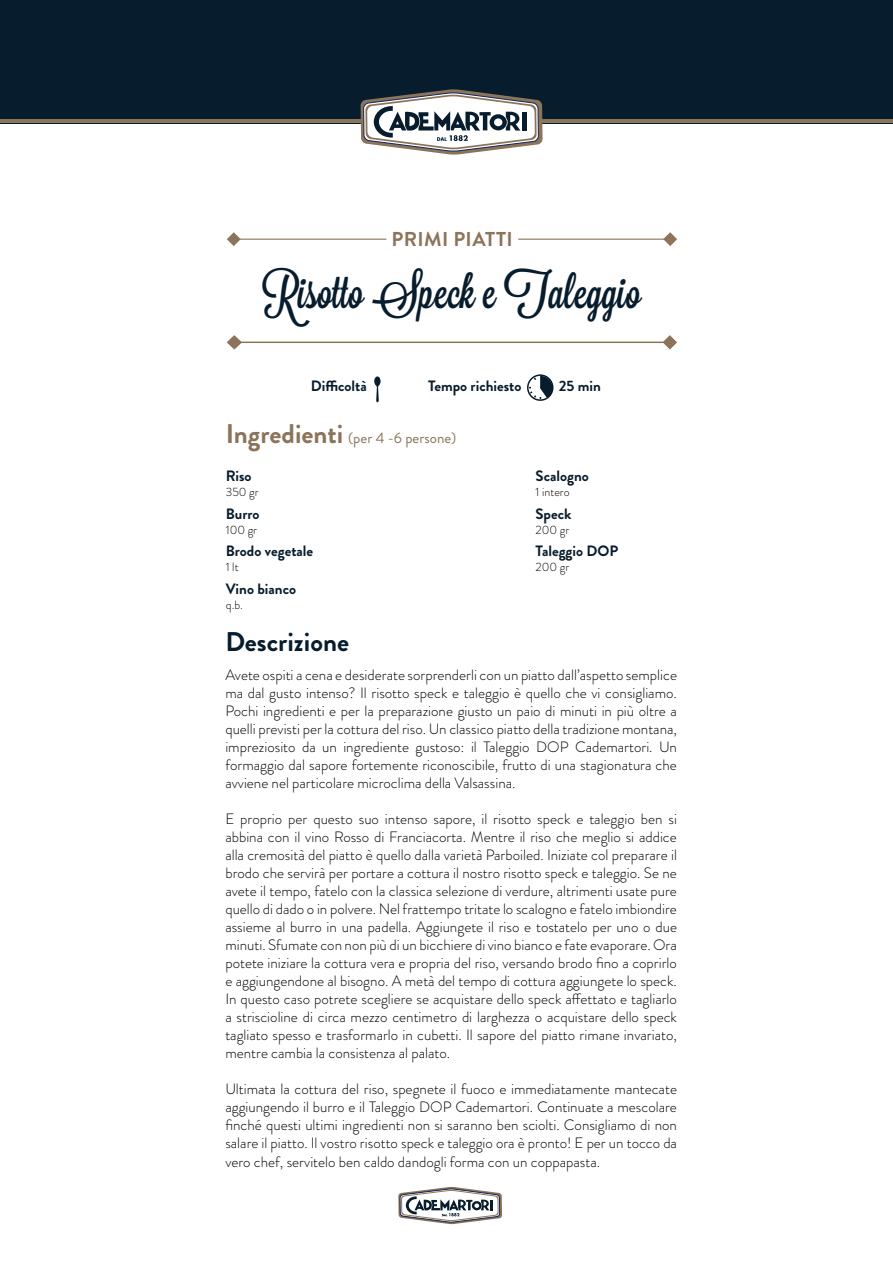
<style>
.page{position:relative;width:893px;height:1263px;background:#fff}
.page>*{position:absolute;margin:0;border:0;box-sizing:border-box;transform-origin:0 0}
.t1{font:45px "Lavanderia Sturdy";color:#071c2c}
.t2{font:700 27px "Brandon Grotesque";color:#8b7459}
.t3{font:700 27px "Brandon Grotesque";color:#071c2c}
.t4{font:700 20.1px "Brandon Grotesque";letter-spacing:.02em;color:#8b7459}
.t5{font:300 15px/18px "Brandon Grotesque";color:#000;text-align:justify}
.t6{font:700 15px "Brandon Grotesque";color:#071c2c}
.t7{font:15px "Brandon Grotesque";color:#8b7459}
.t8{font:300 12px "Brandon Grotesque";color:#000}
</style>
<div class="page">
<div style="left:0;top:0;width:893px;height:123px;background:#071c2c"></div>
<hr style="left:0;top:119px;width:893px;height:4px;background:#8b7459">
<svg style="left:361px;top:89px;width:182px;height:66px"></svg>
<svg style="left:398px;top:1187px;width:104px;height:37px"></svg>
<svg style="left:374px;top:376px;width:7px;height:26px"></svg>
<svg style="left:527px;top:374px;width:27px;height:27px"></svg>
<svg style="left:227px;top:232px;width:14px;height:14px"></svg>
<hr style="left:231px;top:239px;width:155px;height:1px;background:#8b7459">
<svg style="left:663px;top:232px;width:14px;height:14px"></svg>
<hr style="left:518px;top:239px;width:148px;height:1px;background:#8b7459">
<svg style="left:227px;top:335px;width:15px;height:14px"></svg>
<hr style="left:236px;top:342px;width:434px;height:1px;background:#8b7459">
<svg style="left:663px;top:335px;width:14px;height:14px"></svg>
<h3 class="t4" style="left:392px;top:225px;width:123px">PRIMI PIATTI</h3>
<h1 class="t1" style="left:262px;top:266px;width:380px">Risotto Speck e Taleggio</h1>
<p class="t6" style="left:311px;top:375px;width:57px">Difficoltà</p>
<p class="t6" style="left:428px;top:376px;width:95px">Tempo richiesto</p>
<p class="t6" style="left:559px;top:376px;width:44px">25 min</p>
<h2 class="t2" style="left:226px;top:414px;width:119px">Ingredienti</h2>
<p class="t7" style="left:348px;top:427px;width:110px">(per 4 -6 persone)</p>
<p class="t6" style="left:226px;top:466px;width:27px">Riso</p>
<p class="t8" style="left:226px;top:484px;width:34px">350 gr</p>
<p class="t6" style="left:226px;top:503px;width:35px">Burro</p>
<p class="t8" style="left:226px;top:521px;width:33px">100 gr</p>
<p class="t6" style="left:226px;top:541px;width:89px">Brodo vegetale</p>
<p class="t8" style="left:226px;top:559px;width:14px">1 lt</p>
<p class="t6" style="left:226px;top:578px;width:72px">Vino bianco</p>
<p class="t8" style="left:226px;top:596px;width:19px">q.b.</p>
<p class="t6" style="left:536px;top:466px;width:55px">Scalogno</p>
<p class="t8" style="left:536px;top:484px;width:36px">1 intero</p>
<p class="t6" style="left:536px;top:503px;width:37px">Speck</p>
<p class="t8" style="left:536px;top:521px;width:35px">200 gr</p>
<p class="t6" style="left:536px;top:541px;width:84px">Taleggio DOP</p>
<p class="t8" style="left:536px;top:559px;width:35px">200 gr</p>
<h2 class="t3" style="left:225px;top:623px;width:125px">Descrizione</h2>
<p class="t5" style="left:225px;top:666px;width:453px">Avete ospiti a cena e desiderate sorprenderli con un piatto dall’aspetto semplice ma dal gusto intenso? Il risotto speck e taleggio è quello che vi consigliamo.<br>Pochi ingredienti e per la preparazione giusto un paio di minuti in più oltre a quelli previsti per la cottura del riso. Un classico piatto della tradizione montana, impreziosito da un ingrediente gustoso: il Taleggio DOP Cademartori. Un formaggio dal sapore fortemente riconoscibile, frutto di una stagionatura che avviene nel particolare microclima della Valsassina.</p>
<p class="t5" style="left:225px;top:810px;width:453px">E proprio per questo suo intenso sapore, il risotto speck e taleggio ben si abbina con il vino Rosso di Franciacorta. Mentre il riso che meglio si addice alla cremosità del piatto è quello dalla varietà Parboiled. Iniziate col preparare il brodo che servirà per portare a cottura il nostro risotto speck e taleggio. Se ne avete il tempo, fatelo con la classica selezione di verdure, altrimenti usate pure quello di dado o in polvere. Nel frattempo tritate lo scalogno e fatelo imbiondire assieme al burro in una padella. Aggiungete il riso e tostatelo per uno o due minuti. Sfumate con non più di un bicchiere di vino bianco e fate evaporare. Ora potete iniziare la cottura vera e propria del riso, versando brodo fino a coprirlo e aggiungendone al bisogno. A metà del tempo di cottura aggiungete lo speck.<br>In questo caso potrete scegliere se acquistare dello speck affettato e tagliarlo a striscioline di circa mezzo centimetro di larghezza o acquistare dello speck tagliato spesso e trasformarlo in cubetti. Il sapore del piatto rimane invariato, mentre cambia la consistenza al palato.</p>
<p class="t5" style="left:225px;top:1080px;width:453px">Ultimata la cottura del riso, spegnete il fuoco e immediatamente mantecate aggiungendo il burro e il Taleggio DOP Cademartori. Continuate a mescolare finché questi ultimi ingredienti non si saranno ben sciolti. Consigliamo di non salare il piatto. Il vostro risotto speck e taleggio ora è pronto! E per un tocco da vero chef, servitelo ben caldo dandogli forma con un coppapasta.</p>
</div>
